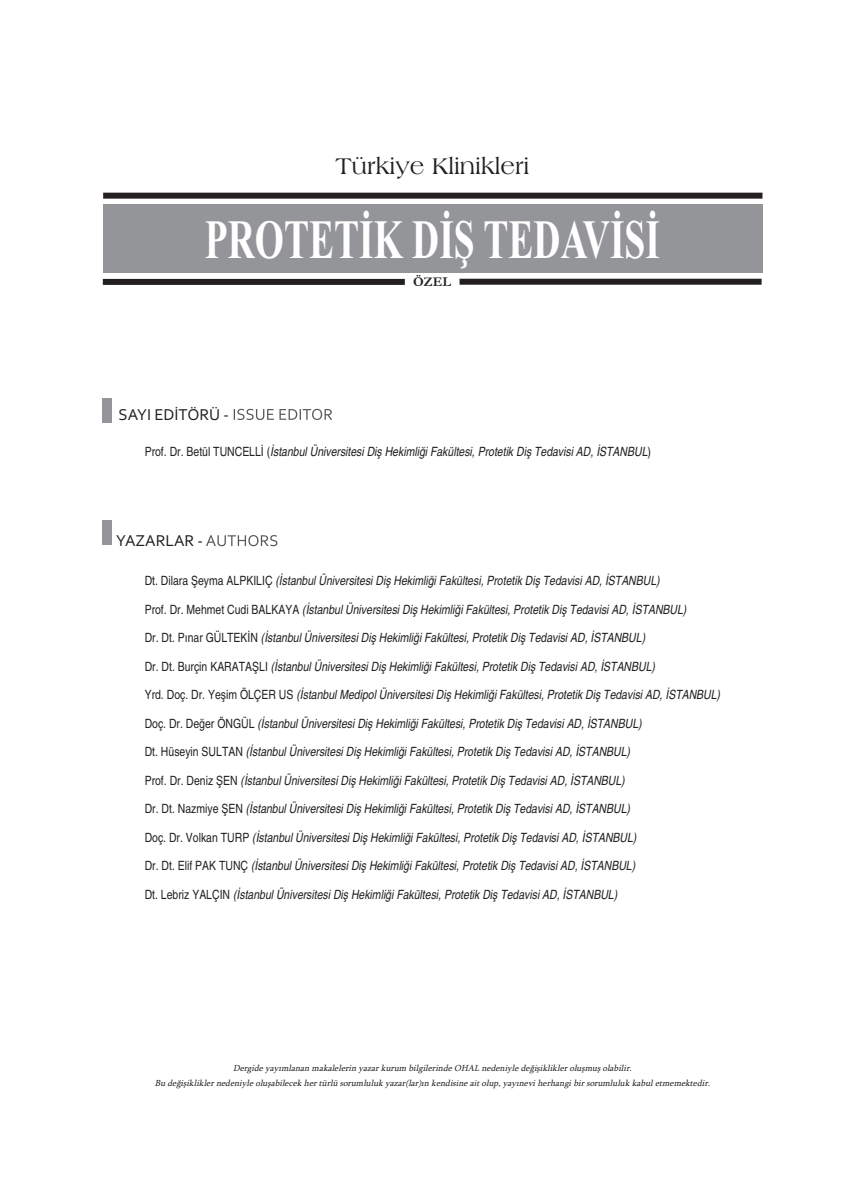
<style>
.page{position:relative;width:865px;height:1197px;background:#fff}
.page>*{position:absolute;margin:0;border:0;box-sizing:border-box;transform-origin:0 0}
.t1{font:700 55.35px "Times New Roman";color:#fff;scale:.68 1}
.t2{font:24px "Americana BT Roman";color:#231f20}
.t3{font:16.5px "Corbel";color:#231f20}
.t4{font:700 13.5px "Garamond";color:#231f20}
.t5{font:italic condensed 12.75px "Helvetica";color:#231f20}
.t6{font:italic 9px/15px "Sylfaen";color:#231f20;text-align:center}
.s1{font-style:normal}
</style>
<div class="page">
<div style="left:103px;top:204px;width:659px;height:68px;background:#939598"></div>
<div style="left:103px;top:193px;width:659px;height:6px;background:#231f20"></div>
<div style="left:103px;top:279px;width:302px;height:6px;background:#231f20"></div>
<div style="left:459px;top:279px;width:302px;height:6px;background:#231f20"></div>
<div style="left:103px;top:397px;width:9px;height:25px;background:#939598"></div>
<svg style="left:234px;top:409px;width:67px;height:11px"></svg>
<div style="left:103px;top:519px;width:9px;height:25px;background:#939598"></div>
<svg style="left:206px;top:535px;width:71px;height:11px"></svg>
<h2 class="t2" style="left:335px;top:152px;width:195px">Türkiye Klinikleri</h2>
<h1 class="t1" style="left:205px;top:207px;width:671px">PROTETİK DİŞ TEDAVİSİ</h1>
<p class="t4" style="left:413px;top:274px;width:39px">ÖZEL</p>
<p class="t3" style="left:119px;top:404px;width:112px">SAYI EDİTÖRÜ -</p>
<p class="t5" style="left:145px;top:444px;width:508px"><span class="s1">Prof. Dr. Betül TUNCELLİ (</span>İstanbul Üniversitesi Diş Hekimliği Fakültesi, Protetik Diş Tedavisi AD, İSTANBUL<span class="s1">)</span></p>
<p class="t3" style="left:116px;top:530px;width:88px">YAZARLAR -</p>
<p class="t5" style="left:145px;top:573px;width:516px"><span class="s1">Dt. Dilara Şeyma ALPKILIÇ</span> (İstanbul Üniversitesi Diş Hekimliği Fakültesi, Protetik Diş Tedavisi AD, İSTANBUL)</p>
<p class="t5" style="left:145px;top:601px;width:543px"><span class="s1">Prof. Dr. Mehmet Cudi BALKAYA</span> (İstanbul Üniversitesi Diş Hekimliği Fakültesi, Protetik Diş Tedavisi AD, İSTANBUL)</p>
<p class="t5" style="left:145px;top:630px;width:502px"><span class="s1">Dr. Dt. Pınar GÜLTEKİN</span> (İstanbul Üniversitesi Diş Hekimliği Fakültesi, Protetik Diş Tedavisi AD, İSTANBUL)</p>
<p class="t5" style="left:145px;top:658px;width:512px"><span class="s1">Dr. Dt. Burçin KARATAŞLI</span> (İstanbul Üniversitesi Diş Hekimliği Fakültesi, Protetik Diş Tedavisi AD, İSTANBUL)</p>
<p class="t5" style="left:145px;top:687px;width:577px"><span class="s1">Yrd. Doç. Dr. Yeşim ÖLÇER US</span> (İstanbul Medipol Üniversitesi Diş Hekimliği Fakültesi, Protetik Diş Tedavisi AD, İSTANBUL)</p>
<p class="t5" style="left:145px;top:715px;width:498px"><span class="s1">Doç. Dr. Değer ÖNGÜL</span> (İstanbul Üniversitesi Diş Hekimliği Fakültesi, Protetik Diş Tedavisi AD, İSTANBUL)</p>
<p class="t5" style="left:145px;top:744px;width:487px"><span class="s1">Dt. Hüseyin SULTAN</span> (İstanbul Üniversitesi Diş Hekimliği Fakültesi, Protetik Diş Tedavisi AD, İSTANBUL)</p>
<p class="t5" style="left:145px;top:772px;width:481px"><span class="s1">Prof. Dr. Deniz ŞEN</span> (İstanbul Üniversitesi Diş Hekimliği Fakültesi, Protetik Diş Tedavisi AD, İSTANBUL)</p>
<p class="t5" style="left:145px;top:801px;width:487px"><span class="s1">Dr. Dt. Nazmiye ŞEN</span> (İstanbul Üniversitesi Diş Hekimliği Fakültesi, Protetik Diş Tedavisi AD, İSTANBUL)</p>
<p class="t5" style="left:145px;top:829px;width:493px"><span class="s1">Doç. Dr. Volkan TURP</span> (İstanbul Üniversitesi Diş Hekimliği Fakültesi, Protetik Diş Tedavisi AD, İSTANBUL)</p>
<p class="t5" style="left:145px;top:858px;width:492px"><span class="s1">Dr. Dt. Elif PAK TUNÇ</span> (İstanbul Üniversitesi Diş Hekimliği Fakültesi, Protetik Diş Tedavisi AD, İSTANBUL)</p>
<p class="t5" style="left:145px;top:886px;width:474px"><span class="s1">Dt. Lebriz YALÇIN</span> (İstanbul Üniversitesi Diş Hekimliği Fakültesi, Protetik Diş Tedavisi AD, İSTANBUL)</p>
<p class="t6" style="left:155px;top:1060px;width:559px">Dergide yayımlanan makalelerin yazar kurum bilgilerinde OHAL nedeniyle değişiklikler oluşmuş olabilir.<br>Bu değişiklikler nedeniyle oluşabilecek her türlü sorumluluk yazar(lar)ın kendisine ait olup, yayınevi herhangi bir sorumluluk kabul etmemektedir.</p>
</div>
